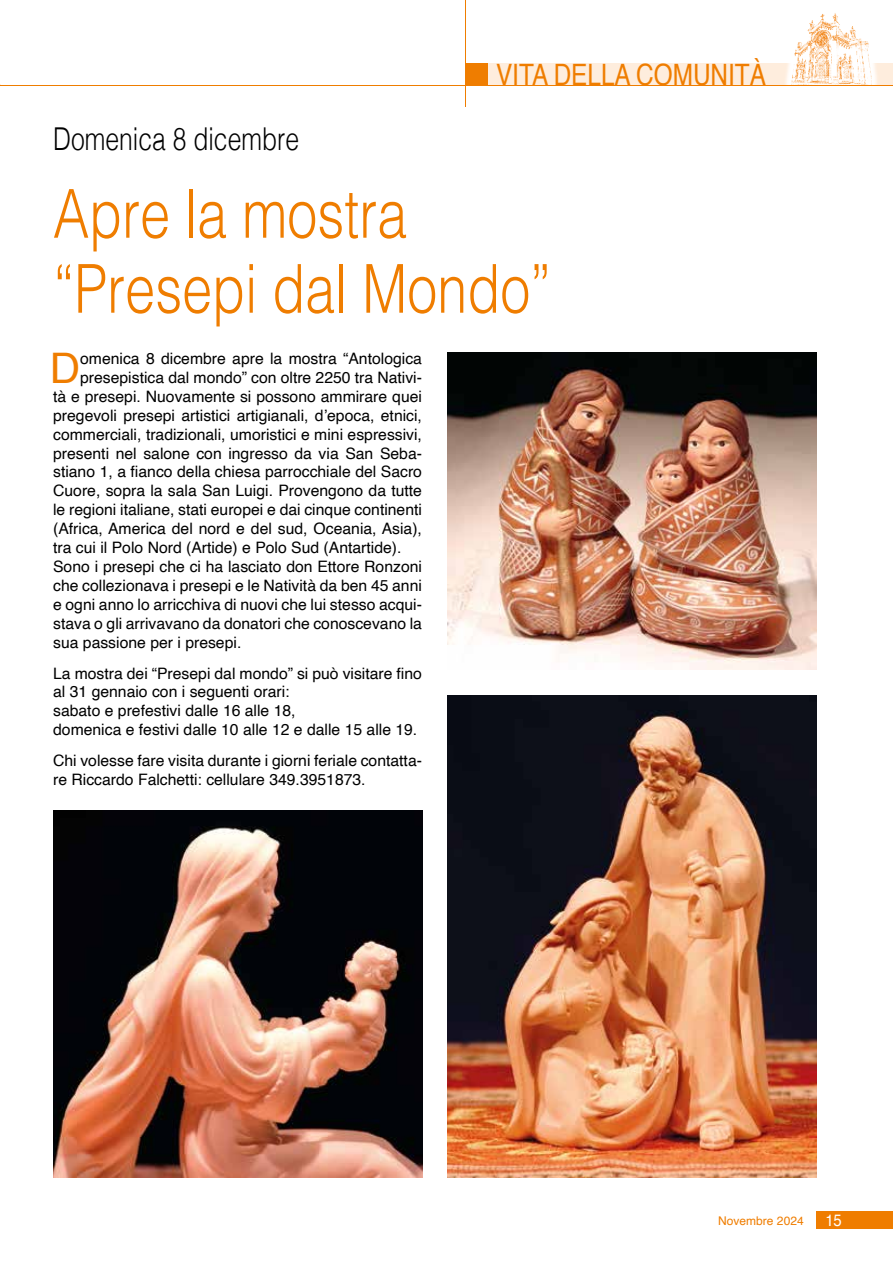
<style>
.page{position:relative;width:893px;height:1263px;background:#fff}
.page>*{position:absolute;margin:0;border:0;box-sizing:border-box;transform-origin:0 0}
.t1{font:300 67.5px/75px "Helvetica";color:#ef7d00;scale:.8 1}
.t2{font:42.15px "Helvetica";color:#ef7d00}
.t3{font:300 31.5px "Helvetica";color:#000;scale:.79 1}
.t4{font:29.4px "Helvetica";color:#ef7d00;scale:.83 1}
.t5{font:16.5px "Helvetica";color:#fff;scale:.9 1}
.t6{font:15.75px/18.9px "Helvetica";color:#000}
.t7{font:12px "Helvetica";color:#ef7d00}
</style>
<div class="page">
<div style="left:478px;top:64px;width:415px;height:21px;background:#feeddd"></div>
<div style="left:466px;top:64px;width:21px;height:21px;background:#ef7d00"></div>
<hr style="left:466px;top:0;width:1px;height:106px;background:#ef7d00">
<img style="left:785px;top:64px;width:92px;height:21px">
<img style="left:791px;top:13px;width:81px;height:72px">
<hr style="left:0;top:85px;width:893px;height:1px;background:#ef7d00">
<div style="left:816px;top:1211px;width:77px;height:17px;background:#ef7d00"></div>
<img style="left:448px;top:352px;width:368px;height:318px">
<img style="left:53px;top:811px;width:369px;height:367px">
<img style="left:448px;top:695px;width:368px;height:483px">
<h3 class="t4" style="left:496px;top:52px;width:327px">VITA DELLA COMUNITÀ</h3>
<h3 class="t3" style="left:53px;top:112px;width:313px">Domenica 8 dicembre</h3>
<h1 class="t1" style="left:53px;top:171px;width:624px">Apre la mostra “Presepi dal Mondo”</h1>
<h2 class="t2" style="left:50px;top:336px;width:32px">D</h2>
<p class="t6" style="left:80px;top:350px;width:343px">omenica 8 dicembre apre la mostra “Antologica</p>
<p class="t6" style="left:80px;top:368px;width:343px">presepistica dal mondo” con oltre 2250 tra Nativi-</p>
<p class="t6" style="left:53px;top:387px;width:370px">tà e presepi. N uovamente si possono ammirare quei</p>
<p class="t6" style="left:53px;top:406px;width:370px">pregevoli presepi artistici artigianali, d’epoca, etnici,</p>
<p class="t6" style="left:53px;top:425px;width:370px">commerciali, tradizionali, umoristici e mini espressivi,</p>
<p class="t6" style="left:53px;top:444px;width:370px">presenti nel salone con ingresso da via San Seba-</p>
<p class="t6" style="left:53px;top:463px;width:370px">stiano 1, a fianco della chiesa parrocchiale del Sacro</p>
<p class="t6" style="left:53px;top:482px;width:370px">Cuore, sopra la sala San Luigi. Provengono da tutte</p>
<p class="t6" style="left:53px;top:501px;width:370px">le regioni italiane, stati europei e dai cinque continenti</p>
<p class="t6" style="left:53px;top:520px;width:370px">(Africa, America del nord e del sud, Oceania, Asia),</p>
<p class="t6" style="left:53px;top:539px;width:350px">tra cui il Polo Nord (Artide) e Polo Sud (Antartide).</p>
<p class="t6" style="left:53px;top:557px;width:370px">Sono i presepi che ci ha lasciato don Ettore Ronzoni</p>
<p class="t6" style="left:53px;top:576px;width:370px">che collezionava i presepi e le Natività da ben 45 anni</p>
<p class="t6" style="left:53px;top:595px;width:370px">e ogni anno lo arricchiva di nuovi che lui stesso acqui-</p>
<p class="t6" style="left:53px;top:614px;width:370px">stava o gli arrivavano da donatori che conoscevano la</p>
<p class="t6" style="left:53px;top:633px;width:190px">sua passione per i presepi.</p>
<p class="t6" style="left:53px;top:664px;width:370px">La mostra dei “Presepi dal mondo” si può visitare fino al 31 gennaio con i seguenti orari:<br>sabato e prefestivi dalle 16 alle 18,<br>domenica e festivi dalle 10 alle 12 e dalle 15 alle 19.</p>
<p class="t6" style="left:53px;top:752px;width:370px">Chi volesse fare visita durante i giorni feriale contatta&shy;re Riccardo Falchetti: cellulare 349.3951873.</p>
<p class="t7" style="left:718px;top:1211px;width:87px">Novembre 2024</p>
<p class="t5" style="left:825px;top:1207px;width:20px">15</p>
</div>
